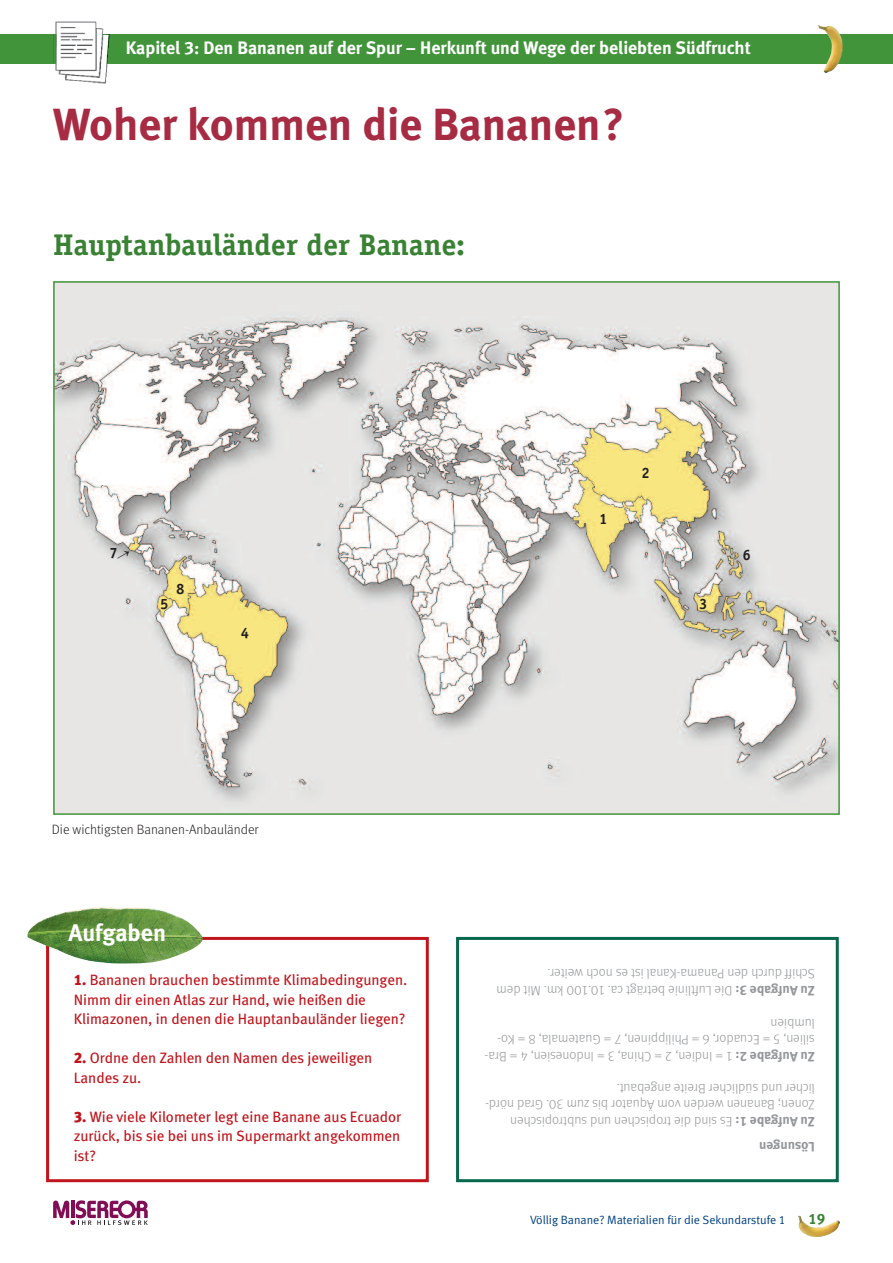
<style>
.page{position:relative;width:893px;height:1263px;background:#fff}
.page>*{position:absolute;margin:0;border:0;box-sizing:border-box;transform-origin:0 0}
.t1{font:45px "Meta Bold LF";color:#a62b43}
.t2{font:700 30px "Officina Serif";letter-spacing:-.005em;color:#398133}
.t3{font:24px "Meta Bold LF";color:#fff}
.t4{font:18px "Meta Bold LF";color:#fff}
.t5{font:15px/19.5px "Meta Book LF";color:#c0151c}
.t6{font:700 15px "Officina Serif";color:#231f20}
.t7{font:15px "Meta Bold LF";color:#398133}
.t8{font:13.5px/16.5px "Meta Light LF";color:#939598}
.t9{font:13.5px "Meta Light LF";color:#231f20}
.t10{font:13.5px "Meta Bold LF";color:#939598}
.t11{font:12px "Meta Normal LF";color:#014081}
.s1{font-family:"Meta Black LF"}
.s2{font-family:"Meta Bold LF"}
</style>
<div class="page">
<div style="left:46px;top:937px;width:383px;height:245px;border:3px solid #c0151c"></div>
<div style="left:456px;top:937px;width:383px;height:245px;border:3px solid #07684b"></div>
<div style="left:0;top:34px;width:893px;height:30px;background:#41943a"></div>
<img style="left:818px;top:25px;width:25px;height:48px">
<img style="left:55px;top:64px;width:51px;height:20px">
<img style="left:55px;top:21px;width:42px;height:13px">
<img style="left:53px;top:34px;width:1px;height:29px">
<img style="left:56px;top:22px;width:53px;height:61px">
<svg style="left:53px;top:1200px;width:95px;height:25px"></svg>
<img style="left:798px;top:1216px;width:42px;height:21px">
<img style="left:27px;top:907px;width:176px;height:57px">
<img style="left:56px;top:284px;width:781px;height:528px">
<svg style="left:116px;top:549px;width:15px;height:12px"></svg>
<h3 class="t4" style="left:126px;top:42px;width:626px">Kapitel 3: Den Bananen auf der Spur – Herkunft und Wege der beliebten Südfrucht</h3>
<h1 class="t1" style="left:53px;top:108px;width:573px">Woher kommen die Bananen?</h1>
<h2 class="t2" style="left:53px;top:234px;width:413px">Hauptanbauländer der Banane:</h2>
<p class="t6" style="left:109px;top:547px;width:10px">7</p>
<p class="t6" style="left:160px;top:598px;width:10px">5</p>
<p class="t6" style="left:176px;top:583px;width:10px">8</p>
<p class="t6" style="left:241px;top:628px;width:10px">4</p>
<p class="t9" style="left:52px;top:824px;width:208px">Die wichtigsten Bananen-Anbauländer</p>
<h3 class="t3" style="left:68px;top:924px;width:99px">Aufgaben</h3>
<p class="t5" style="left:74px;top:972px;width:335px"><span class="s1">1.</span> Bananen brauchen bestimmte Klimabedingungen.<br>Nimm dir einen Atlas zur Hand, wie heißen die<br>Klimazonen, in denen die Hauptanbauländer liegen?</p>
<p class="t5" style="left:74px;top:1050px;width:300px"><span class="s1">2.</span> Ordne den Zahlen den Namen des jeweiligen<br>Landes zu.</p>
<p class="t5" style="left:74px;top:1108px;width:329px;text-align:justify"><span class="s1">3.</span> Wie viele Kilometer legt eine Banane aus Ecuador zurück, bis sie bei uns im Supermarkt angekommen ist?</p>
<p class="t6" style="left:599px;top:513px;width:10px">1</p>
<p class="t6" style="left:641px;top:467px;width:10px">2</p>
<p class="t6" style="left:699px;top:599px;width:10px">3</p>
<p class="t6" style="left:742px;top:549px;width:10px">6</p>
<p class="t8" style="left:815px;top:998px;width:320px;line-height:17px;rotate:-180deg"><span class="s2">uZ ebag f uA</span> e i D<span class="s2">: 3</span> e i n i l t f uL 001 . 01. act gä r t eb mk M. medt i hc r udf f i hcS ned manaP set s i l anaK - a hcon w . r e t i e</p>
<p class="t8" style="left:815px;top:1063px;width:332px;rotate:-180deg"><span class="s2">uZ ebag f uA</span> 1<span class="s2">: 2</span> = 2, ne i dn I = 3, an i hC = 4, ne i senodn I = - a r B<br>5, ne i l i s = 6, r odaucE = 7, nen i pp i l i hP = G me t au 8, a l a = - oK<br>mu l neib</p>
<p class="t8" style="left:815px;top:1129px;width:331px;rotate:-180deg"><span class="s2">uZ ebag f uA</span> sE<span class="s2">: 1</span> dn i s e i d nehcs i po r t dnu nehcs i po r t bus<br>nenanaB; nenoZ w ned r e mo v s i br o t auqÄ mu z G. 03 da r - d r ön<br>dnur ehc i l e t i e r Br ehc i l düs . t uabegna</p>
<p class="t10" style="left:815px;top:1152px;width:57px;rotate:-180deg">negnusöL</p>
<p class="t11" style="left:530px;top:1216px;width:257px">Völlig Banane? Materialien für die Sekundarstufe 1</p>
<p class="t7" style="left:808px;top:1213px;width:18px">19</p>
</div>
